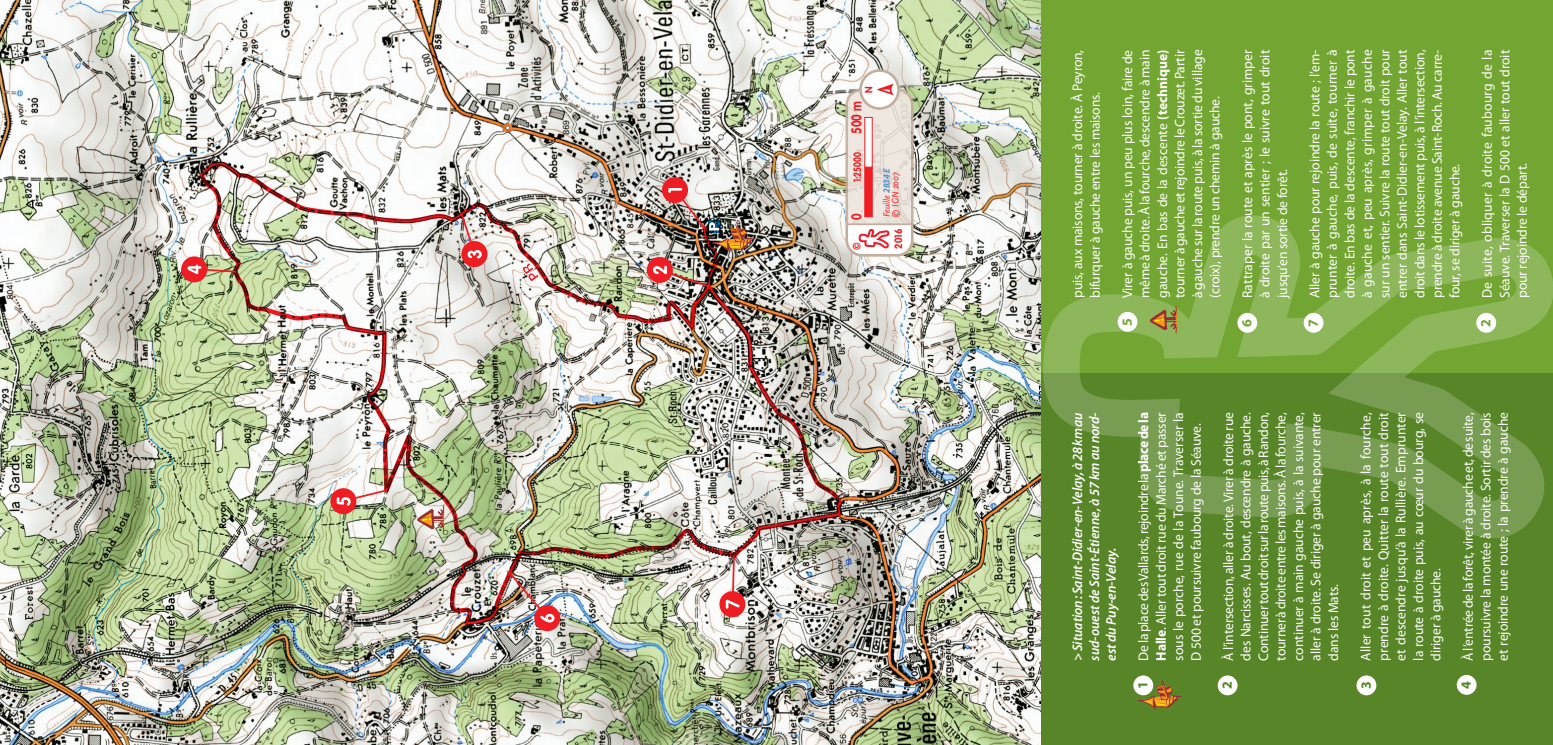
<style>
.page{position:relative;width:1553px;height:745px;background:#fff}
.page>*{position:absolute;margin:0;border:0;box-sizing:border-box;transform-origin:0 0}
.Inter{font:14px/17.5px "Myriad Pro";letter-spacing:-.01em;color:#fff;text-align:justify}
.Inter-2{font:italic 600 14px/16.8px "Myriad Pro";letter-spacing:-.005em;color:#fff;text-align:justify;scale:.96 1}
.t1{font:700 14px "VAG Rounded Std";color:#ee1d23;scale:.82 1}
.Inter-3{font:700 14px "Myriad Pro";color:#588527}
.Inter-4{font:700 14px "Myriad Pro";color:#73a532}
.t2{font:700 10.5px "VAG Rounded Std";color:#ee1d23;scale:.82 1}
.t3{font:700 10.5px "VAG Rounded Std";color:#ee1d23;scale:.9 1}
.t4{font:italic 9.62px "Scala Sans";color:#ee1d23;scale:.9 1}
.s1{font-family:"Myriad";font-weight:700;color:#5990cb}
.s2{font-weight:700}
</style>
<div class="page">
<img style="left:0;top:0;width:1042px;height:744px">
<img style="left:199px;top:162px;width:643px;height:462px">
<div style="left:720px;top:591px;width:24px;height:25px;background:#ee1d23;border-radius:50%"></div>
<div style="left:719px;top:590px;width:26px;height:26px;border:2px solid #ee1d23;border-radius:50%"></div>
<svg style="left:726px;top:554px;width:13px;height:54px"></svg>
<div style="left:535px;top:605px;width:24px;height:24px;background:#ee1d23;border-radius:50%"></div>
<div style="left:534px;top:604px;width:26px;height:26px;border:2px solid #ee1d23;border-radius:50%"></div>
<img style="left:507px;top:570px;width:47px;height:52px">
<div style="left:331px;top:489px;width:24px;height:24px;background:#ee1d23;border-radius:50%"></div>
<div style="left:330px;top:488px;width:26px;height:26px;border:2px solid #ee1d23;border-radius:50%"></div>
<svg style="left:337px;top:488px;width:52px;height:17px"></svg>
<div style="left:182px;top:257px;width:24px;height:24px;background:#ee1d23;border-radius:50%"></div>
<div style="left:181px;top:256px;width:26px;height:26px;border:2px solid #ee1d23;border-radius:50%"></div>
<svg style="left:187px;top:264px;width:50px;height:10px"></svg>
<div style="left:462px;top:242px;width:24px;height:24px;background:#ee1d23;border-radius:50%"></div>
<div style="left:461px;top:241px;width:26px;height:26px;border:2px solid #ee1d23;border-radius:50%"></div>
<svg style="left:459px;top:212px;width:23px;height:46px"></svg>
<div style="left:648px;top:258px;width:24px;height:24px;background:#ee1d23;border-radius:50%"></div>
<div style="left:647px;top:257px;width:26px;height:26px;border:2px solid #ee1d23;border-radius:50%"></div>
<svg style="left:653px;top:265px;width:58px;height:23px"></svg>
<div style="left:663px;top:178px;width:24px;height:24px;background:#ee1d23;border-radius:50%"></div>
<div style="left:662px;top:177px;width:26px;height:26px;border:2px solid #ee1d23;border-radius:50%"></div>
<img style="left:668px;top:187px;width:88px;height:65px">
<svg style="left:417px;top:504px;width:27px;height:28px"></svg>
<svg style="left:860px;top:70px;width:38px;height:38px"></svg>
<div style="left:859px;top:69px;width:41px;height:41px;border:3px solid #c4ad9c;border-radius:50%"></div>
<svg style="left:844px;top:82px;width:71px;height:176px"></svg>
<div style="left:1042px;top:0;width:511px;height:744px;background:#588527"></div>
<div style="left:1042px;top:0;width:511px;height:372px;background:#73a532"></div>
<svg style="left:1043px;top:215px;width:510px;height:323px"></svg>
<svg style="left:1133px;top:675px;width:20px;height:19px"></svg>
<div style="left:1217px;top:675px;width:20px;height:19px;background:#fff;border-radius:50%"></div>
<div style="left:1356px;top:675px;width:20px;height:19px;background:#fff;border-radius:50%"></div>
<div style="left:1456px;top:674px;width:20px;height:20px;background:#fff;border-radius:50%"></div>
<div style="left:1117px;top:312px;width:20px;height:19px;background:#fff;border-radius:50%"></div>
<div style="left:1237px;top:313px;width:20px;height:19px;background:#fff;border-radius:50%"></div>
<div style="left:1303px;top:313px;width:20px;height:19px;background:#fff;border-radius:50%"></div>
<div style="left:1476px;top:313px;width:20px;height:19px;background:#fff;border-radius:50%"></div>
<svg style="left:1137px;top:679px;width:45px;height:30px"></svg>
<svg style="left:1150px;top:305px;width:27px;height:28px"></svg>
<svg style="left:521px;top:261px;width:19px;height:22px"></svg>
<p class="t3" style="left:862px;top:93px;width:9px;rotate:-90deg">N</p>
<p class="t1" style="left:848px;top:134px;width:41px;rotate:-90deg">500 m</p>
<p class="t2" style="left:851px;top:182px;width:38px;rotate:-90deg">1:25000</p>
<p class="t1" style="left:848px;top:220px;width:10px;rotate:-90deg">0</p>
<p class="t3" style="left:850px;top:250px;width:10px;rotate:-90deg">©</p>
<p class="t4" style="left:881px;top:217px;width:56px;rotate:-90deg">Feuille <span class="s1">2834 E</span></p>
<p class="t4" style="left:890px;top:217px;width:52px;rotate:-90deg">© IGN 2007</p>
<p class="t3" style="left:892px;top:248px;width:23px;rotate:-90deg">2016</p>
<p class="Inter" style="left:1068px;top:298px;width:249px;rotate:-90deg">puis, aux maisons, tourner à droite. À Peyron, bifurquer à gauche entre les maisons.</p>
<p class="Inter" style="left:1118px;top:298px;width:250px;rotate:-90deg">Virer à gauche puis, un peu plus loin, faire de même à droite. À la fourche, descendre à main gauche. En bas de la descente <span class="s2">(technique) </span>tourner à gauche et rejoindre le Crouzet. Partir à gauche sur la route puis, à la sortie du village (croix), prendre un chemin à gauche.</p>
<p class="Inter" style="left:1238px;top:298px;width:249px;rotate:-90deg">Rattraper la route et après le pont, grimper à droite par un sentier ; le suivre tout droit jusqu’en sortie de forêt.</p>
<p class="Inter" style="left:1305px;top:298px;width:250px;rotate:-90deg">Aller à gauche pour rejoindre la route ; l’em&shy;prunter à gauche, puis, de suite, tourner à droite. En bas de la descente, franchir le pont à gauche et, peu après, grimper à gauche sur un sentier. Suivre la route tout droit pour entrer dans Saint-Didier-en-Velay. Aller tout droit dans le lotissement puis, à l’intersection, prendre à droite avenue Saint-Roch. Au carre&shy;four, se diriger à gauche.</p>
<p class="Inter" style="left:1478px;top:298px;width:250px;rotate:-90deg">De suite, obliquer à droite faubourg de la Séauve. Traverser la D 500 et aller tout droit pour rejoindre le départ.</p>
<p class="Inter-4" style="left:1118px;top:325px;width:9px;rotate:-90deg">5</p>
<p class="Inter-4" style="left:1238px;top:326px;width:9px;rotate:-90deg">6</p>
<p class="Inter-4" style="left:1304px;top:326px;width:9px;rotate:-90deg">7</p>
<p class="Inter-4" style="left:1476px;top:326px;width:9px;rotate:-90deg">2</p>
<p class="Inter-2" style="left:1069px;top:660px;width:260px;rotate:-90deg">&gt; Situation : Saint-Didier-en-Velay, à 28 km au sud-ouest de Saint-Étienne, à 57 km au nord&shy;est du Puy-en-Velay.</p>
<p class="Inter" style="left:1134px;top:660px;width:250px;rotate:-90deg">De la place des Vallards, rejoindre la <span class="s2">place de la Halle</span>. Aller tout droit rue du Marché et passer sous le porche, rue de la Toune. Traverser la D 500 et poursuivre faubourg de la Séauve.</p>
<p class="Inter" style="left:1219px;top:660px;width:250px;rotate:-90deg">À l’intersection, aller à droite. Virer à droite rue des Narcisses. Au bout, descendre à gauche.<br>Continuer tout droit sur la route puis, à Randon, tourner à droite entre les maisons. À la fourche, continuer à main gauche puis, à la suivante, aller à droite. Se diriger à gauche pour entrer dans les Mats.</p>
<p class="Inter" style="left:1357px;top:660px;width:250px;rotate:-90deg">Aller tout droit et peu après, à la fourche, prendre à droite. Quitter la route tout droit et descendre jusqu’à la Rullière. Emprunter la route à droite puis, au cœur du bourg, se diriger à gauche.</p>
<p class="Inter" style="left:1459px;top:660px;width:250px;rotate:-90deg">À l’entrée de la forêt, virer à gauche et, de suite, poursuivre la montée à droite. Sortir des bois et rejoindre une route ; la prendre à gauche</p>
<p class="Inter-3" style="left:1134px;top:688px;width:9px;rotate:-90deg">1</p>
<p class="Inter-3" style="left:1218px;top:688px;width:9px;rotate:-90deg">2</p>
<p class="Inter-3" style="left:1357px;top:688px;width:9px;rotate:-90deg">3</p>
<p class="Inter-3" style="left:1457px;top:688px;width:9px;rotate:-90deg">4</p>
</div>
